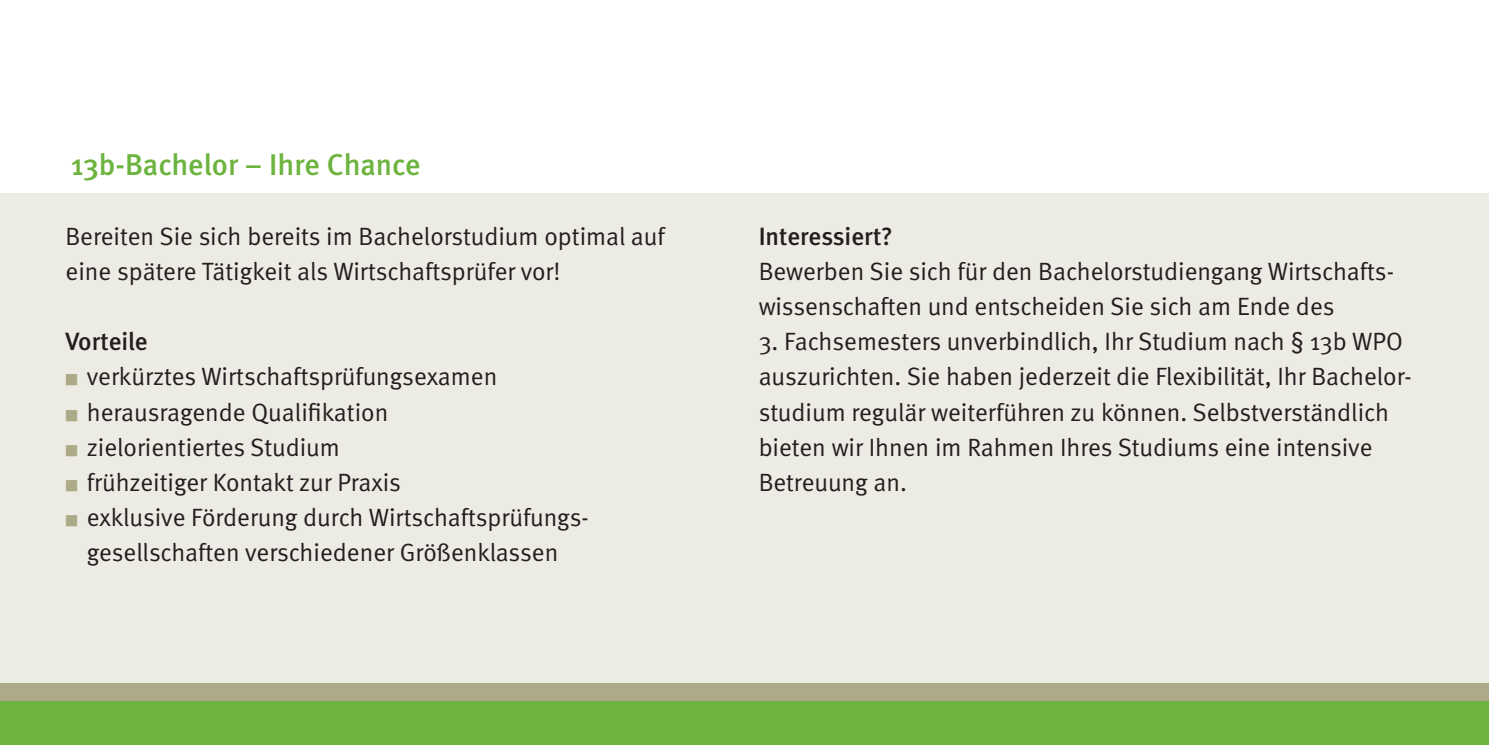
<style>
.page{position:relative;width:1489px;height:745px;background:#fff}
.page>*{position:absolute;margin:0;border:0;box-sizing:border-box;transform-origin:0 0}
.Ueberschrift{font:500 30px "Meta";color:#6cb43f}
.Lauftext{font:25px/35px "Meta Normal";color:#231f20}
.Liste{font:25px/35px "Meta Normal";color:#231f20;text-align:center}
.Zwischenueberschrift{font:500 25px "Meta";letter-spacing:-.005em;color:#231f20}
.s1{font-family:"Meta Bold Caps Expert";font-size:15px;color:#adaa89}
</style>
<div class="page">
<div style="left:0;top:192px;width:1488px;height:552px;background:#edece4"></div>
<div style="left:0;top:700px;width:1488px;height:44px;background:#6cb43f"></div>
<div style="left:0;top:682px;width:1488px;height:18px;background:#adaa89"></div>
<p class="Ueberschrift" style="left:71px;top:147px;width:351px">13b-Bachelor – Ihre Chance</p>
<p class="Lauftext" style="left:66px;top:219px;width:601px">Bereiten Sie sich bereits im Bachelorstudium optimal auf</p>
<p class="Lauftext" style="left:66px;top:254px;width:496px">eine spätere Tätigkeit als Wirtschaftsprüfer vor!</p>
<p class="Zwischenueberschrift" style="left:66px;top:327px;width:84px">Vorteile</p>
<p class="Liste" style="left:66px;top:359px;width:433px"><span class="s1">Z</span> verkürztes Wirtschaftsprüfungsexamen</p>
<p class="Liste" style="left:66px;top:394px;width:324px"><span class="s1">Z</span> herausragende Qualifikation</p>
<p class="Liste" style="left:66px;top:429px;width:276px"><span class="s1">Z</span> zielorientiertes Studium</p>
<p class="Liste" style="left:66px;top:464px;width:337px"><span class="s1">Z</span> frühzeitiger Kontakt zur Praxis</p>
<p class="Liste" style="left:66px;top:499px;width:524px"><span class="s1">Z</span> exklusive Förderung durch Wirtschaftsprüfungs&shy;gesellschaften verschiedener Größenklassen</p>
<p class="Zwischenueberschrift" style="left:758px;top:222px;width:136px">Interessiert?</p>
<p class="Lauftext" style="left:758px;top:254px;width:636px">Bewerben Sie sich für den Bachelorstudiengang Wirtschafts&shy;wissenschaften und entscheiden Sie sich am Ende des</p>
<p class="Lauftext" style="left:758px;top:324px;width:654px">3. Fachsemesters unverbindlich, Ihr Studium nach § 13b WPO auszurichten. Sie haben jederzeit die Flexibilität, Ihr Bachelor&shy;studium regulär weiterführen zu können. Selbstverständlich bieten wir Ihnen im Rahmen Ihres Studiums eine intensive Betreuung an.</p>
</div>
